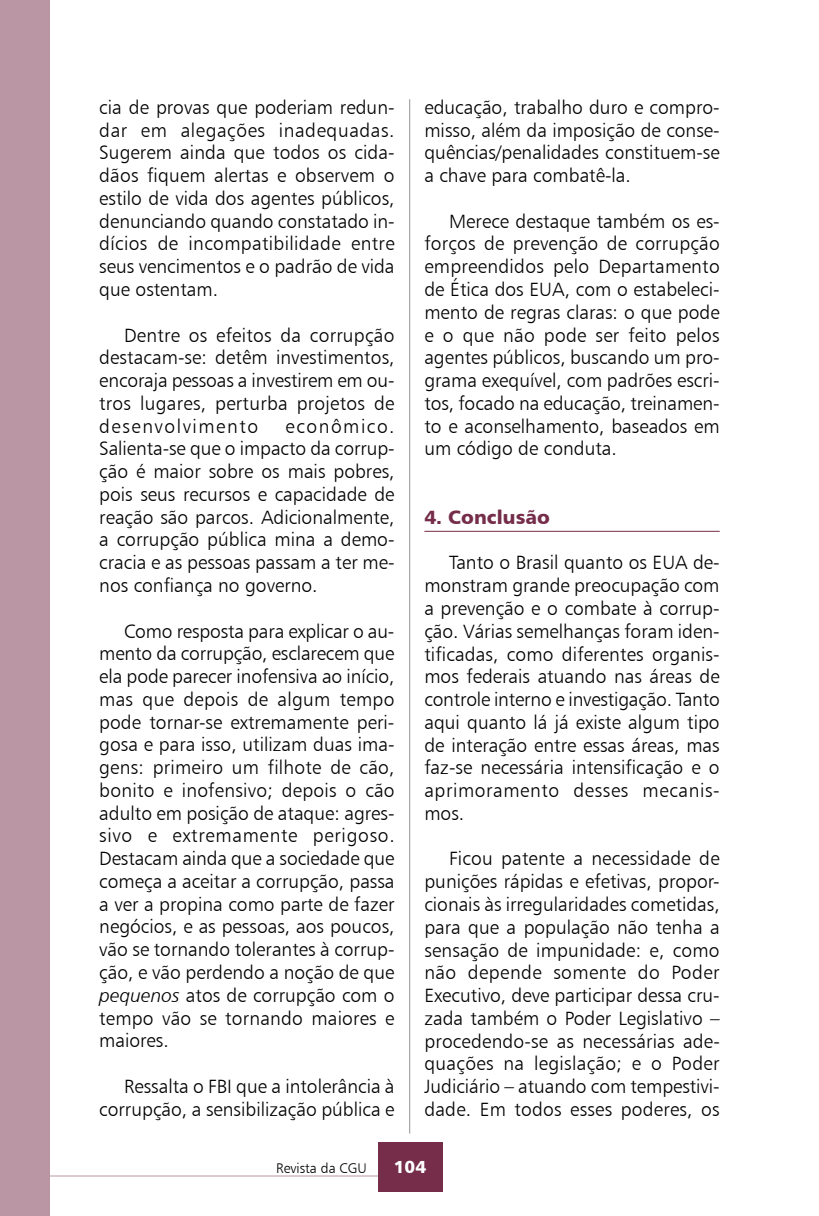
<style>
.page{position:relative;width:819px;height:1216px;background:#fff}
.page>*{position:absolute;margin:0;border:0;box-sizing:border-box;transform-origin:0 0}
.t1{font:19.25px/22.8px "Humanist 777 BT Light B";color:#000;text-align:justify}
.t2{font:19.25px "Humanist 777 BT Black B";color:#752d4a}
.t3{font:17.5px "Humanist 777 BT Black B";color:#fff}
.t4{font:14px "Humanist 777 BT Light B";color:#000}
.s1{font-family:"Humanist 777 BT Light Italic B"}
</style>
<div class="page">
<hr style="left:409px;top:99px;width:1px;height:1034px;background:#939598">
<hr style="left:1px;top:1175px;width:380px;height:1px;background:#ba96a4">
<div style="left:378px;top:1141px;width:64px;height:50px;background:#752d4a"></div>
<div style="left:0;top:0;width:50px;height:1215px;background:#ba96a4"></div>
<hr style="left:424px;top:531px;width:295px;height:1px;background:#752d4a">
<p class="t1" style="left:99px;top:95px;width:297px">cia de provas que poderiam redun&shy;dar em alegações inadequadas.<br>Sugerem ainda que todos os cida&shy;dãos fiquem alertas e observem o estilo de vida dos agentes públicos, denunciando quando constatado in&shy;dícios de incompatibilidade entre seus vencimentos e o padrão de vida que ostentam.</p>
<p class="t1" style="left:99px;top:323px;width:297px;text-indent:25px">Dentre os efeitos da corrupção destacam-se: detêm investimentos, encoraja pessoas a investirem em ou&shy;tros lugares, perturba projetos de desenvolvimento</p>
<p class="t1" style="left:99px;top:414px;width:297px;text-indent:186px">econômico.<br>Salienta-se que o impacto da corrup&shy;ção é maior sobre os mais pobres, pois seus recursos e capacidade de reação são parcos. Adicionalmente, a corrupção pública mina a demo&shy;cracia e as pessoas passam a ter me&shy;nos confiança no governo.</p>
<p class="t1" style="left:99px;top:619px;width:297px;text-indent:25px">Como resposta para explicar o au&shy;mento da corrupção, esclarecem que ela pode parecer inofensiva ao início, mas que depois de algum tempo pode tornar-se extremamente peri&shy;gosa e para isso, utilizam duas ima&shy;gens: primeiro um filhote de cão, bonito e inofensivo; depois o cão adulto em posição de ataque: agres&shy;sivo e extremamente perigoso.<br>Destacam ainda que a sociedade que começa a aceitar a corrupção, passa a ver a propina como parte de fazer negócios, e as pessoas, aos poucos, vão se tornando tolerantes à corrup&shy;ção, e vão perdendo a noção de que <span class="s1">pequenos</span> atos de corrupção com o tempo vão se tornando maiores e maiores.</p>
<p class="t1" style="left:99px;top:1074px;width:297px;text-align:right">Ressalta o FBI que a intolerância à corrupção, a sensibilização pública e</p>
<p class="t1" style="left:424px;top:95px;width:297px">educação, trabalho duro e compro&shy;misso, além da imposição de conse&shy;quências/penalidades constituem-se a chave para combatê-la.</p>
<p class="t1" style="left:424px;top:209px;width:297px;text-indent:25px">Merece destaque também os es&shy;forços de prevenção de corrupção empreendidos pelo Departamento de Ética dos EUA, com o estabeleci&shy;mento de regras claras: o que pode e o que não pode ser feito pelos agentes públicos, buscando um pro&shy;grama exequível, com padrões escri&shy;tos, focado na educação, treinamen&shy;to e aconselhamento, baseados em um código de conduta.</p>
<p class="t2" style="left:424px;top:504px;width:127px">4. Conclusão</p>
<p class="t1" style="left:424px;top:551px;width:297px;text-indent:25px">Tanto o Brasil quanto os EUA de&shy;monstram grande preocupação com a prevenção e o combate à corrup&shy;ção. Várias semelhanças foram iden&shy;tificadas, como diferentes organis&shy;mos federais atuando nas áreas de controle interno e investigação. Tanto aqui quanto lá já existe algum tipo de interação entre essas áreas, mas faz-se necessária intensificação e o aprimoramento desses mecanis&shy;mos.</p>
<p class="t1" style="left:424px;top:847px;width:297px;text-indent:25px">Ficou patente a necessidade de punições rápidas e efetivas, propor&shy;cionais às irregularidades cometidas, para que a população não tenha a sensação de impunidade: e, como não depende somente do Poder Executivo, deve participar dessa cru&shy;zada também o Poder Legislativo – procedendo-se as necessárias ade&shy;quações na legislação; e o Poder Judiciário – atuando com tempestivi&shy;dade. Em todos esses poderes, os</p>
<p class="t4" style="left:276px;top:1159px;width:92px">Revista da CGU</p>
<p class="t3" style="left:394px;top:1155px;width:34px">104</p>
</div>
